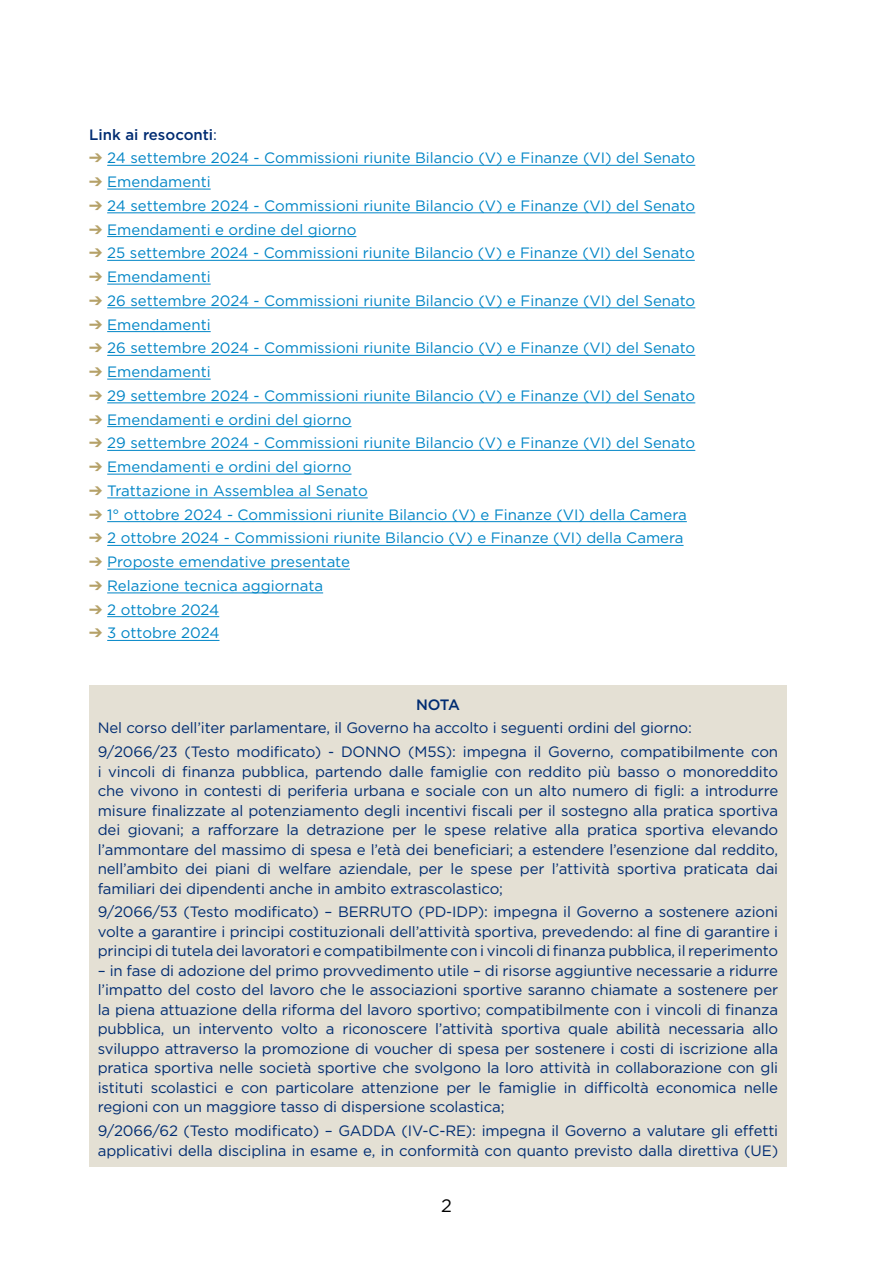
<style>
.page{position:relative;width:893px;height:1263px;background:#fff}
.page>*{position:absolute;margin:0;border:0;box-sizing:border-box;transform-origin:0 0}
.t1{font:18px "Gotham";color:#000}
.t2{font:15px/19.5px "Gotham";letter-spacing:-.01em;color:#002c72;text-align:justify}
.t3{font:15px "Gotham";color:#0085c6}
.t4{font:500 15px "Gotham";color:#002c72}
.s1{font-weight:400}
.s2{color:#b5a168}
</style>
<div class="page">
<div style="left:89px;top:685px;width:698px;height:481px;background:#e4e0d4"></div>
<hr style="left:107px;top:165px;width:588px;height:1px;background:#0085c6">
<hr style="left:107px;top:189px;width:104px;height:1px;background:#0085c6">
<hr style="left:107px;top:213px;width:588px;height:1px;background:#0085c6">
<hr style="left:107px;top:236px;width:249px;height:1px;background:#0085c6">
<hr style="left:107px;top:260px;width:588px;height:1px;background:#0085c6">
<hr style="left:107px;top:284px;width:104px;height:1px;background:#0085c6">
<hr style="left:107px;top:308px;width:588px;height:1px;background:#0085c6">
<hr style="left:107px;top:331px;width:104px;height:1px;background:#0085c6">
<hr style="left:107px;top:355px;width:588px;height:1px;background:#0085c6">
<hr style="left:107px;top:379px;width:104px;height:1px;background:#0085c6">
<hr style="left:107px;top:403px;width:588px;height:1px;background:#0085c6">
<hr style="left:107px;top:426px;width:244px;height:1px;background:#0085c6">
<hr style="left:107px;top:450px;width:588px;height:1px;background:#0085c6">
<hr style="left:107px;top:474px;width:244px;height:1px;background:#0085c6">
<hr style="left:107px;top:498px;width:261px;height:1px;background:#0085c6">
<hr style="left:107px;top:521px;width:580px;height:1px;background:#0085c6">
<hr style="left:107px;top:545px;width:577px;height:1px;background:#0085c6">
<hr style="left:107px;top:569px;width:243px;height:1px;background:#0085c6">
<hr style="left:107px;top:593px;width:216px;height:1px;background:#0085c6">
<hr style="left:107px;top:616px;width:112px;height:1px;background:#0085c6">
<hr style="left:107px;top:640px;width:112px;height:1px;background:#0085c6">
<p class="t4" style="left:89px;top:126px;width:129px">Link ai resoconti<span class="s1">:</span></p>
<p class="t3" style="left:89px;top:150px;width:607px"><span class="s2">➔</span> 24 settembre 2024 - Commissioni riunite Bilancio (V) e Finanze (VI) del Senato</p>
<p class="t3" style="left:89px;top:173px;width:123px"><span class="s2">➔</span> Emendamenti</p>
<p class="t3" style="left:89px;top:197px;width:607px"><span class="s2">➔</span> 24 settembre 2024 - Commissioni riunite Bilancio (V) e Finanze (VI) del Senato</p>
<p class="t3" style="left:89px;top:221px;width:269px"><span class="s2">➔</span> Emendamenti e ordine del giorno</p>
<p class="t3" style="left:89px;top:245px;width:607px"><span class="s2">➔</span> 25 settembre 2024 - Commissioni riunite Bilancio (V) e Finanze (VI) del Senato</p>
<p class="t3" style="left:89px;top:268px;width:123px"><span class="s2">➔</span> Emendamenti</p>
<p class="t3" style="left:89px;top:292px;width:607px"><span class="s2">➔</span> 26 settembre 2024 - Commissioni riunite Bilancio (V) e Finanze (VI) del Senato</p>
<p class="t3" style="left:89px;top:316px;width:123px"><span class="s2">➔</span> Emendamenti</p>
<p class="t3" style="left:89px;top:340px;width:607px"><span class="s2">➔</span> 26 settembre 2024 - Commissioni riunite Bilancio (V) e Finanze (VI) del Senato</p>
<p class="t3" style="left:89px;top:363px;width:123px"><span class="s2">➔</span> Emendamenti</p>
<p class="t3" style="left:89px;top:387px;width:607px"><span class="s2">➔</span> 29 settembre 2024 - Commissioni riunite Bilancio (V) e Finanze (VI) del Senato</p>
<p class="t3" style="left:89px;top:411px;width:264px"><span class="s2">➔</span> Emendamenti e ordini del giorno</p>
<p class="t3" style="left:89px;top:435px;width:607px"><span class="s2">➔</span> 29 settembre 2024 - Commissioni riunite Bilancio (V) e Finanze (VI) del Senato</p>
<p class="t3" style="left:89px;top:458px;width:264px"><span class="s2">➔</span> Emendamenti e ordini del giorno</p>
<p class="t3" style="left:89px;top:482px;width:280px"><span class="s2">➔</span> Trattazione in Assemblea al Senato</p>
<p class="t3" style="left:89px;top:506px;width:599px"><span class="s2">➔</span> 1° ottobre 2024 - Commissioni riunite Bilancio (V) e Finanze (VI) della Camera</p>
<p class="t3" style="left:89px;top:530px;width:596px"><span class="s2">➔</span> 2 ottobre 2024 - Commissioni riunite Bilancio (V) e Finanze (VI) della Camera</p>
<p class="t3" style="left:89px;top:553px;width:262px"><span class="s2">➔</span> Proposte emendative presentate</p>
<p class="t3" style="left:89px;top:577px;width:235px"><span class="s2">➔</span> Relazione tecnica aggiornata</p>
<p class="t3" style="left:89px;top:601px;width:131px"><span class="s2">➔</span> 2 ottobre 2024</p>
<p class="t3" style="left:89px;top:625px;width:132px"><span class="s2">➔</span> 3 ottobre 2024</p>
<p class="t4" style="left:416px;top:696px;width:12px">NOTA</p>
<p class="t2" style="left:98px;top:716px;width:682px;line-height:23.7px">Nel corso dell’iter parlamentare, il Governo ha accolto i seguenti ordini del giorno:<br>9/2066/23 (Testo modificato) - DONNO (M5S): impegna il Governo, compatibilmente con</p>
<p class="t2" style="left:98px;top:761px;width:682px">i vincoli di finanza pubblica, partendo dalle famiglie con reddito più basso o monoreddito che vivono in contesti di periferia urbana e sociale con un alto numero di figli: a introdurre misure finalizzate al potenziamento degli incentivi fiscali per il sostegno alla pratica sportiva dei giovani; a rafforzare la detrazione per le spese relative alla pratica sportiva elevando l’ammontare del massimo di spesa e l’età dei beneficiari; a estendere l’esenzione dal reddito, nell’ambito dei piani di welfare aziendale, per le spese per l’attività sportiva praticata dai familiari dei dipendenti anche in ambito extrascolastico;</p>
<p class="t2" style="left:98px;top:902px;width:682px">9/2066/53 (Testo modificato) – BERRUTO (PD-IDP): impegna il Governo a sostenere azioni volte a garantire i principi costituzionali dell’attività sportiva, prevedendo: al fine di garantire i principi di tutela dei lavoratori e compatibilmente con i vincoli di finanza pubblica, il reperimento</p>
<p class="t2" style="left:98px;top:961px;width:682px">– in fase di adozione del primo provvedimento utile – di risorse aggiuntive necessarie a ridurre l’impatto del costo del lavoro che le associazioni sportive saranno chiamate a sostenere per la piena attuazione della riforma del lavoro sportivo; compatibilmente con i vincoli di finanza pubblica, un intervento volto a riconoscere l’attività sportiva quale abilità necessaria allo sviluppo attraverso la promozione di voucher di spesa per sostenere i costi di iscrizione alla pratica sportiva nelle società sportive che svolgono la loro attività in collaborazione con gli istituti scolastici e con particolare attenzione per le famiglie in difficoltà economica nelle regioni con un maggiore tasso di dispersione scolastica;</p>
<p class="t2" style="left:98px;top:1121px;width:682px">9/2066/62 (Testo modificato) – GADDA (IV-C-RE): impegna il Governo a valutare gli effetti applicativi della disciplina in esame e, in conformità con quanto previsto dalla direttiva (UE)</p>
<p class="t1" style="left:441px;top:1196px;width:12px">2</p>
</div>
